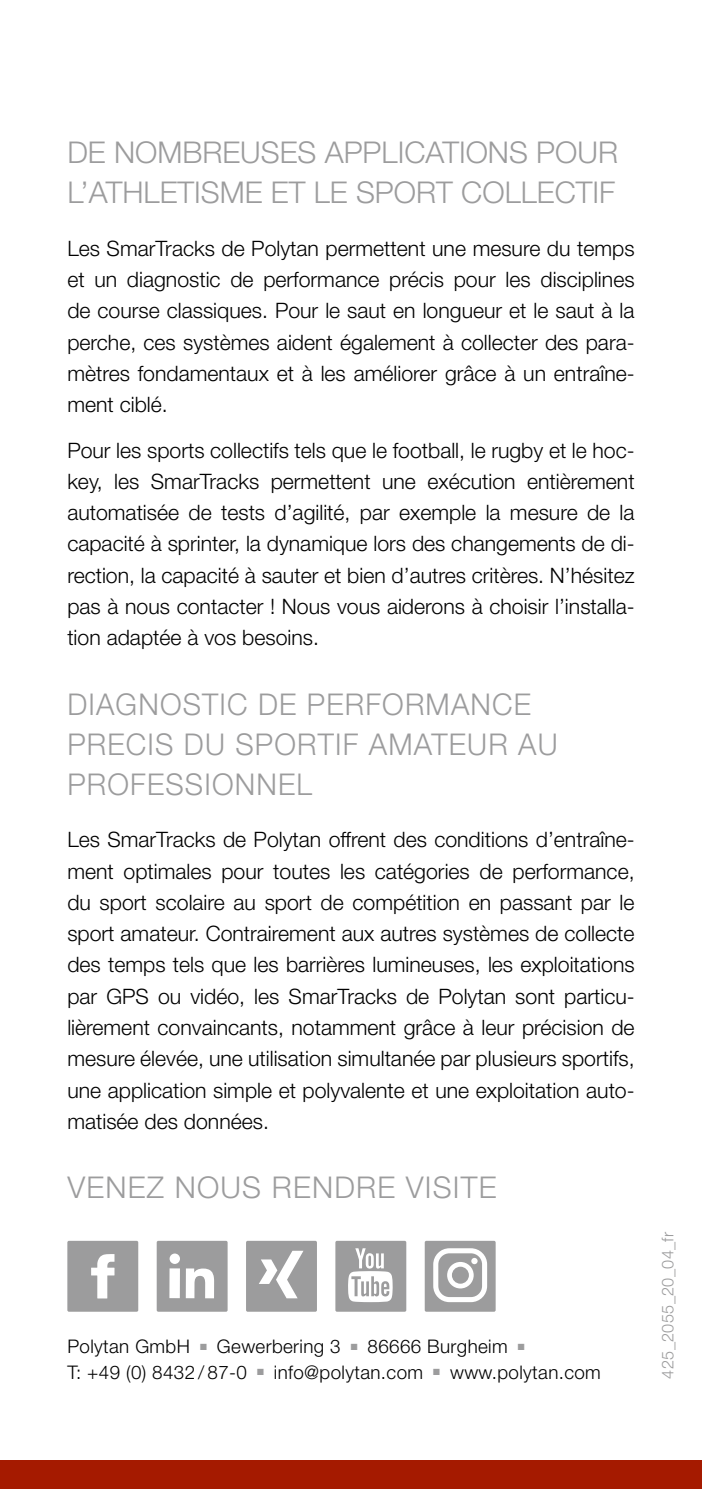
<style>
.page{position:relative;width:702px;height:1489px;background:#fff}
.page>*{position:absolute;margin:0;border:0;box-sizing:border-box;transform-origin:0 0}
.t1{font:300 30px/40px "Helvetica Neue LT Std";letter-spacing:.04em;color:#9c9c9d}
.t2{font:300 30px/40px "Helvetica Neue LT Std";color:#9c9c9d}
.t3{font:300 21.25px/31.2px "Helvetica Neue LT Std";color:#000;text-align:justify}
.t4{font:300 18.75px/25px "Helvetica Neue LT Std";letter-spacing:.02em;color:#000}
.t5{font:300 16.25px "Helvetica Neue LT Std";letter-spacing:.02em;color:#9c9c9d}
</style>
<div class="page">
<div style="left:0;top:1460px;width:702px;height:28px;background:#a51a00"></div>
<div style="left:67px;top:1240px;width:71px;height:71px;background:#9c9c9d;border-radius:2px"></div>
<svg style="left:91px;top:1254px;width:23px;height:44px"></svg>
<div style="left:157px;top:1240px;width:70px;height:71px;background:#9c9c9d;border-radius:2px"></div>
<svg style="left:169px;top:1268px;width:11px;height:29px"></svg>
<div style="left:169px;top:1253px;width:11px;height:10px;background:#fff;border-radius:50%"></div>
<svg style="left:186px;top:1268px;width:28px;height:30px"></svg>
<div style="left:246px;top:1240px;width:71px;height:71px;background:#9c9c9d;border-radius:2px"></div>
<svg style="left:259px;top:1250px;width:44px;height:48px"></svg>
<div style="left:335px;top:1240px;width:71px;height:71px;background:#9c9c9d;border-radius:2px"></div>
<svg style="left:348px;top:1248px;width:44px;height:53px"></svg>
<div style="left:424px;top:1240px;width:71px;height:71px;background:#9c9c9d;border-radius:2px"></div>
<svg style="left:433px;top:1248px;width:54px;height:53px"></svg>
<h1 class="t2" style="left:67px;top:132px;width:552px">DE NOMBREUSES APPLICATIONS POUR<br>L’ATHLETISME ET LE SPORT COLLECTIF</h1>
<p class="t3" style="left:67px;top:232px;width:568px">Les SmarTracks de Polytan permettent une mesure du temps et un diagnostic de performance précis pour les disciplines de course classiques. Pour le saut en longueur et le saut à la perche, ces systèmes aident également à collecter des para&shy;mètres fondamentaux et à les améliorer grâce à un entraîne&shy;ment ciblé.</p>
<p class="t3" style="left:67px;top:434px;width:569px">Pour les sports collectifs tels que le football, le rugby et le hoc&shy;key, les SmarTracks permettent une exécution entièrement automatisée de tests d’agilité, par exemple la mesure de la capacité à sprinter, la dynamique lors des changements de di&shy;rection, la capacité à sauter et bien d’autres critères. N’hésitez pas à nous contacter ! Nous vous aiderons à choisir l’installa&shy;tion adaptée à vos besoins.</p>
<h1 class="t1" style="left:67px;top:683px;width:491px">DIAGNOSTIC DE PERFORMANCE<br>PRECIS DU SPORTIF AMATEUR AU<br>PROFESSIONNEL</h1>
<p class="t3" style="left:67px;top:823px;width:568px">Les SmarTracks de Polytan offrent des conditions d’entraîne&shy;ment optimales pour toutes les catégories de performance, du sport scolaire au sport de compétition en passant par le sport amateur. Contrairement aux autres systèmes de collecte des temps tels que les barrières lumineuses, les exploitations par GPS ou vidéo, les SmarTracks de Polytan sont particu&shy;lièrement convaincants, notamment grâce à leur précision de mesure élevée, une utilisation simultanée par plusieurs sportifs, une application simple et polyvalente et une exploitation auto&shy;matisée des données.</p>
<h1 class="t1" style="left:67px;top:1166px;width:430px">VENEZ NOUS RENDRE VISITE</h1>
<p class="t4" style="left:67px;top:1333px;width:535px">Polytan GmbH <sup>■</sup> Gewerbering 3 <sup>■</sup> 86666 Burgheim <sup>■<br></sup>T: +49 (0) 8432 / 87-0 <sup>■</sup> info@polytan.com <sup>■</sup> www.polytan.com</p>
<p class="t5" style="left:658px;top:1378px;width:148px;rotate:-90deg">425_2055_20_04_fr</p>
</div>
